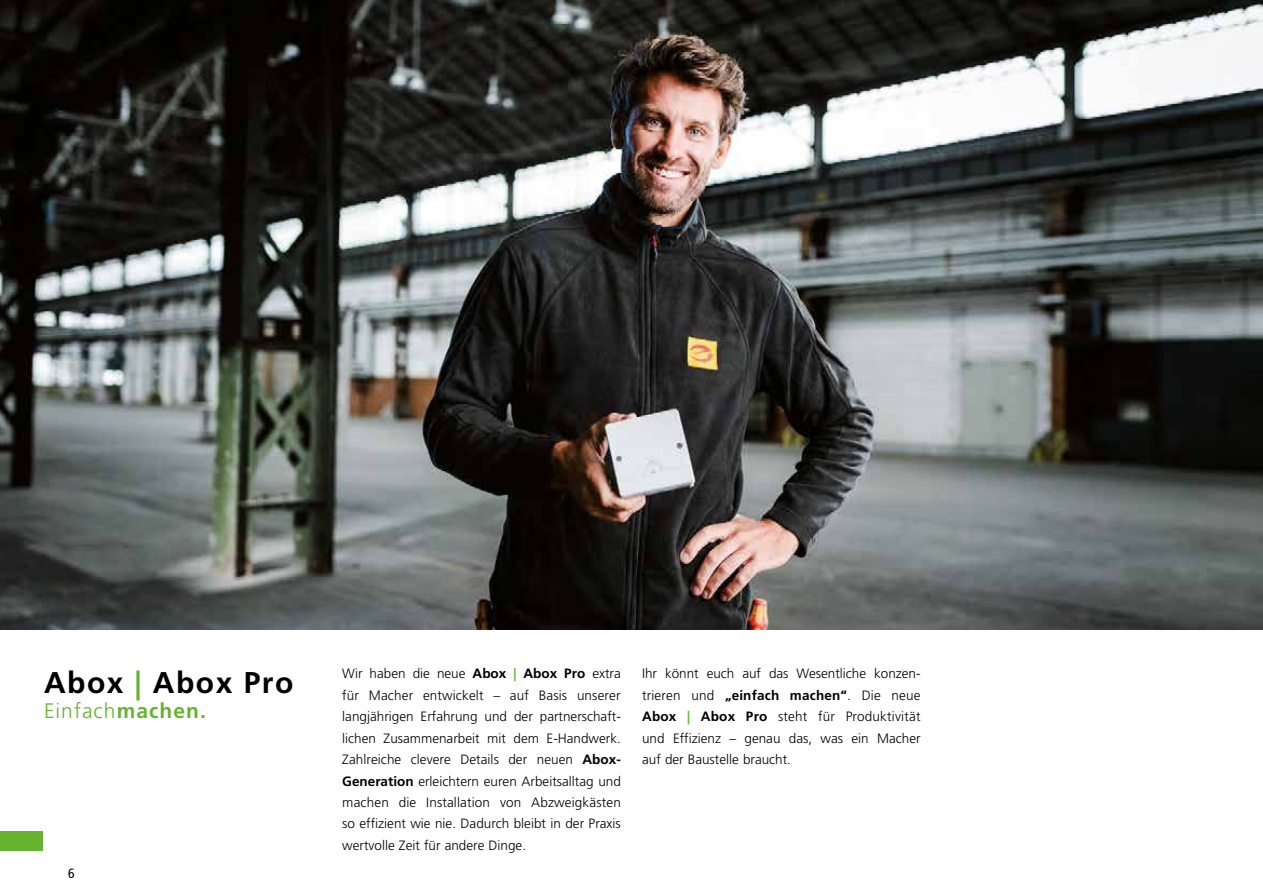
<style>
.page{position:relative;width:1263px;height:893px;background:#fff}
.page>*{position:absolute;margin:0;border:0;box-sizing:border-box;transform-origin:0 0}
.t1{font:700 30px "Frutiger";letter-spacing:.05em;color:#000}
.t2{font:300 21px "Frutiger";letter-spacing:.05em;color:#65b32e}
.t3{font:300 13.5px/21.5px "Frutiger";color:#000;text-align:justify}
.t4{font:condensed 13.5px "Frutiger";color:#000}
.s1{color:#65b32e}
.s2{font-weight:700}
.s3{font-weight:700;color:#65b32e}
</style>
<div class="page">
<div style="left:0;top:831px;width:43px;height:19px;background:#65b32e"></div>
<img style="left:0;top:0;width:1263px;height:629px">
<h1 class="t1" style="left:44px;top:665px;width:251px">Abox <span class="s1">|</span> Abox Pro</h1>
<h2 class="t2" style="left:44px;top:699px;width:163px">Einfach<span class="s2">machen.</span></h2>
<p class="t4" style="left:68px;top:866px;width:8px">6</p>
<p class="t3" style="left:342px;top:663px;width:280px">Wir haben die neue <span class="s2">Abox</span> <span class="s3">|</span> <span class="s2">Abox Pro</span> extra für Macher entwickelt – auf Basis unserer langjährigen Erfahrung und der partnerschaft&shy;lichen Zusammenarbeit mit dem E-Handwerk.<br>Zahlreiche clevere Details der neuen <span class="s2">Abox-Generation</span> erleichtern euren Arbeitsalltag und machen die Installation von Abzweigkästen so effizient wie nie. Dadurch bleibt in der Praxis wertvolle Zeit für andere Dinge.</p>
<p class="t3" style="left:642px;top:663px;width:280px">Ihr könnt euch auf das Wesentliche konzen&shy;trieren und <span class="s2">„einfach machen“</span>. Die neue <span class="s2">Abox</span> <span class="s3">|</span> <span class="s2">Abox Pro</span> steht für Produktivität und Effizienz – genau das, was ein Macher auf der Baustelle braucht.</p>
</div>
